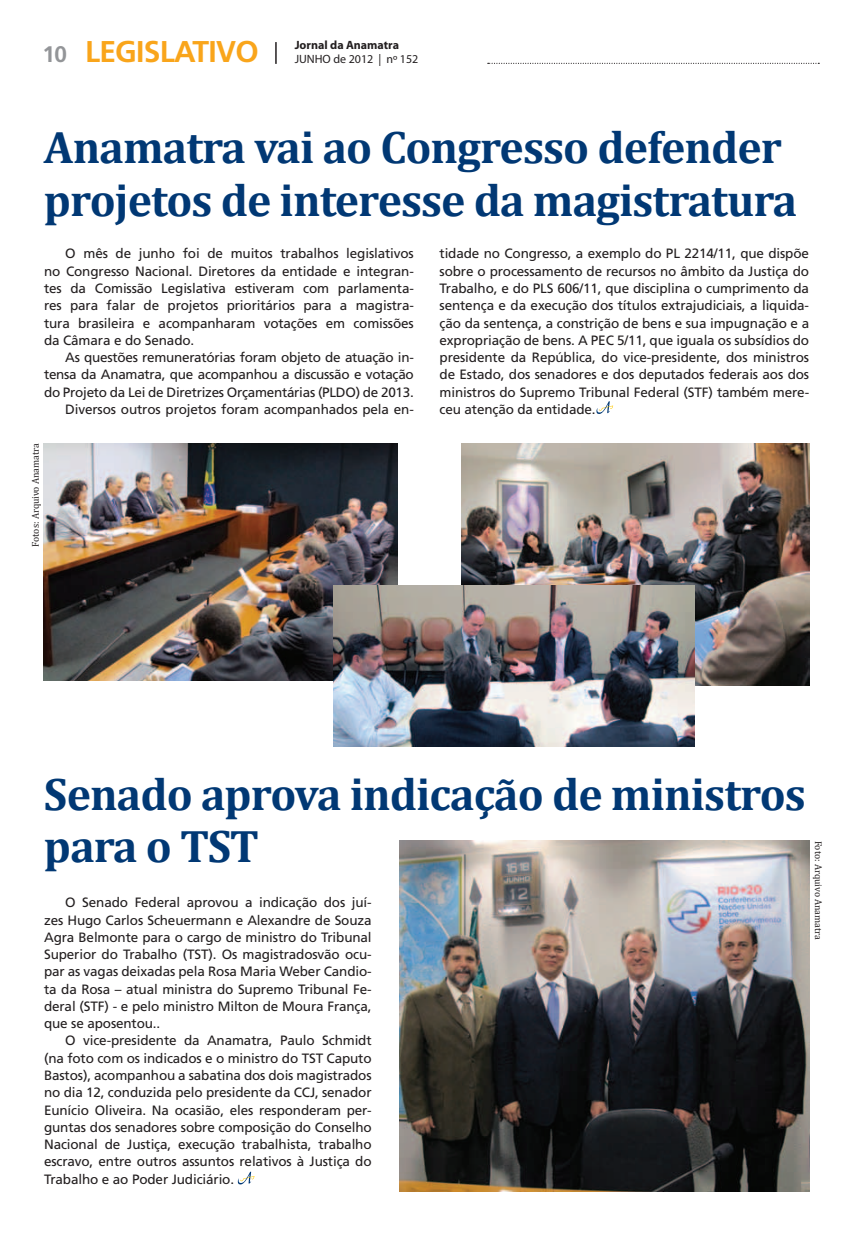
<style>
.page{position:relative;width:851px;height:1234px;background:#fff}
.page>*{position:absolute;margin:0;border:0;box-sizing:border-box;transform-origin:0 0}
.t1{font:700 45.75px/52.2px "Cambria";letter-spacing:-.02em;color:#013874}
.t2{font:700 30px "Frutiger";letter-spacing:-.025em;color:#f9a51b}
.t3{font:13.5px/17.2px "Frutiger";letter-spacing:-.01em;color:#231f20;text-align:justify}
.t4{font:12px "Myriad Pro";color:#231f20}
.t5{font:700 12px "Myriad Pro";color:#231f20}
.t6{font:9.75px "Cambria";color:#231f20}
.s1{font-size:22.5px;color:#939598}
</style>
<div class="page">
<svg style="left:487px;top:63px;width:332px;height:1px"></svg>
<hr style="left:275px;top:42px;width:2px;height:22px;background:#231f20">
<svg style="left:596px;top:401px;width:17px;height:13px"></svg>
<img style="left:44px;top:443px;width:353px;height:237px">
<img style="left:461px;top:443px;width:348px;height:242px">
<img style="left:399px;top:840px;width:410px;height:350px">
<img style="left:333px;top:585px;width:361px;height:161px">
<svg style="left:238px;top:1171px;width:16px;height:13px"></svg>
<h2 class="t2" style="left:43px;top:34px;width:218px"><span class="s1">10</span> LEGISLATIVO</h2>
<p class="t5" style="left:294px;top:37px;width:106px">Jornal da Anamatra</p>
<p class="t4" style="left:294px;top:52px;width:125px">JUNHO de 2012 | nº 152</p>
<h1 class="t1" style="left:44px;top:120px;width:754px">Anamatra vai ao Congresso defender projetos de interesse da magistratura</h1>
<p class="t3" style="left:44px;top:245px;width:371px;text-indent:21px">O mês de junho foi de muitos trabalhos legislativos no Congresso Nacional. Diretores da entidade e integran&shy;tes da Comissão Legislativa estiveram com parlamenta&shy;res para falar de projetos prioritários para a magistra&shy;tura brasileira e acompanharam votações em comissões da Câmara e do Senado.</p>
<p class="t3" style="left:44px;top:348px;width:371px;text-align:right">As questões remuneratórias foram objeto de atuação in&shy;tensa da Anamatra, que acompanhou a discussão e votação do Projeto da Lei de Diretrizes Orçamentárias (PLDO) de 2013.<br>Diversos outros projetos foram acompanhados pela en-</p>
<p class="t6" style="left:30px;top:546px;width:105px;rotate:-90deg">Fotos: Arquivo Anamatra</p>
<p class="t3" style="left:439px;top:245px;width:371px">tidade no Congresso, a exemplo do PL 2214/11, que dispõe sobre o processamento de recursos no âmbito da Justiça do Trabalho, e do PLS 606/11, que disciplina o cumprimento da sentença e da execução dos títulos extrajudiciais, a liquida&shy;ção da sentença, a constrição de bens e sua impugnação e a expropriação de bens. A PEC 5/11, que iguala os subsídios do presidente da República, do vice-presidente, dos ministros de Estado, dos senadores e dos deputados federais aos dos ministros do Supremo Tribunal Federal (STF) também mere&shy;ceu atenção da entidade.</p>
<h1 class="t1" style="left:44px;top:766px;width:763px">Senado aprova indicação de ministros para o TST</h1>
<p class="t3" style="left:44px;top:893px;width:329px;text-indent:21px">O Senado Federal aprovou a indicação dos juí&shy;zes Hugo Carlos Scheuermann e Alexandre de Souza Agra Belmonte para o cargo de ministro do Tribunal Superior do Trabalho (TST). Os magistradosvão ocu&shy;par as vagas deixadas pela Rosa Maria Weber Candio&shy;ta da Rosa – atual ministra do Supremo Tribunal Fe&shy;deral (STF) - e pelo ministro Milton de Moura França, que se aposentou..</p>
<p class="t3" style="left:44px;top:1031px;width:329px;text-indent:21px">O vice-presidente da Anamatra, Paulo Schmidt (na foto com os indicados e o ministro do TST Caputo Bastos), acompanhou a sabatina dos dois magistrados no dia 12, conduzida pelo presidente da CCJ, senador Eunício Oliveira. Na ocasião, eles responderam per&shy;guntas dos senadores sobre composição do Conselho Nacional de Justiça, execução trabalhista, trabalho escravo, entre outros assuntos relativos à Justiça do Trabalho e ao Poder Judiciário.</p>
<p class="t6" style="left:824px;top:840px;width:101px;rotate:90deg">Foto: Arquivo Anamatra</p>
</div>
